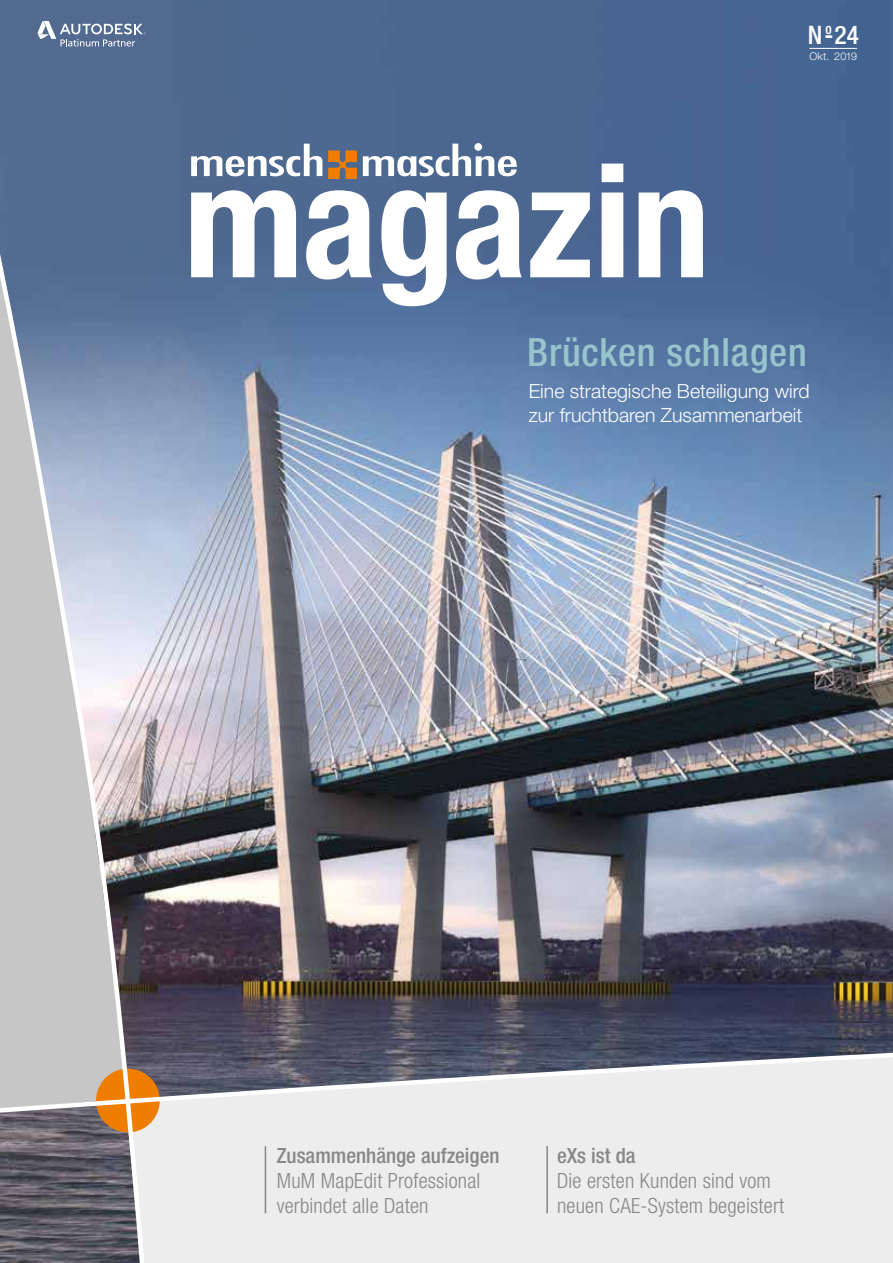
<style>
.page{position:relative;width:893px;height:1263px;background:#fff}
.page>*{position:absolute;margin:0;border:0;box-sizing:border-box;transform-origin:0 0}
.t1{font:700 condensed 157.5px "Helvetica Neue LT";letter-spacing:-.01em;color:#fff}
.t2{font:500 condensed 39px "Helvetica Neue LT";letter-spacing:.02em;color:#98c4cc}
.t3{font:500 condensed 25.5px "Helvetica Neue LT";color:#fff}
.t4{font:300 condensed 21px/25.2px "Helvetica Neue LT";letter-spacing:.01em;color:#878787}
.t5{font:500 condensed 21px "Helvetica Neue LT";color:#878787}
.t6{font:300 19.5px/24px "Helvetica Neue LT";color:#fff}
.t7{font:700 condensed 11.25px "Helvetica Neue LT";color:#fff}
.t8{font:300 10.65px "Helvetica Neue LT";letter-spacing:.02em;color:#fff}
</style>
<div class="page">
<img style="left:0;top:0;width:893px;height:1263px">
<hr style="left:265px;top:1146px;width:1px;height:67px;background:#878787">
<hr style="left:546px;top:1146px;width:2px;height:67px;background:#878787">
<h1 class="t1" style="left:184px;top:126px;width:528px">magazin</h1>
<p class="t3" style="left:808px;top:19px;width:53px">N-24</p>
<p class="t8" style="left:809px;top:50px;width:49px">Okt. 2019</p>
<p class="t7" style="left:826px;top:23px;width:8px">O</p>
<h2 class="t2" style="left:527px;top:328px;width:281px">Brücken schlagen</h2>
<p class="t6" style="left:529px;top:378px;width:283px">Eine strategische Beteiligung wird zur fruchtbaren Zusammenarbeit</p>
<p class="t5" style="left:277px;top:1142px;width:224px">Zusammenhänge aufzeigen</p>
<p class="t4" style="left:277px;top:1167px;width:205px">MuM MapEdit Professional verbindet alle Daten</p>
<p class="t5" style="left:557px;top:1142px;width:80px">eXs ist da</p>
<p class="t4" style="left:557px;top:1167px;width:229px">Die ersten Kunden sind vom neuen CAE-System begeistert</p>
</div>
